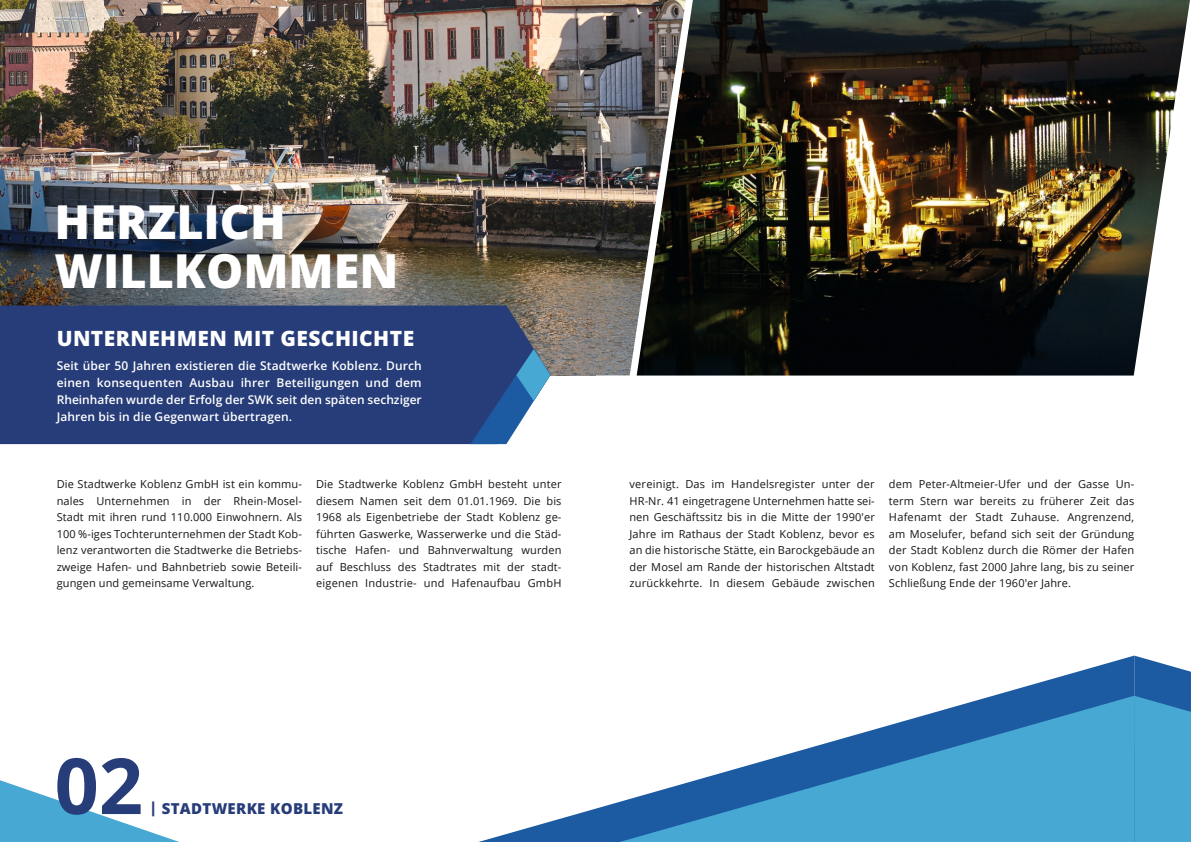
<style>
.page{position:relative;width:1191px;height:842px;background:#fff}
.page>*{position:absolute;margin:0;border:0;box-sizing:border-box;transform-origin:0 0}
.t1{font:700 77.4px "Open Sans";color:#273d79}
.t2{font:800 46.8px/49px "Open Sans";color:#fff}
.t3{font:800 21px "Open Sans";letter-spacing:.02em;color:#fff}
.t4{font:800 15px "Open Sans";letter-spacing:.02em;color:#273d79}
.t5{font:600 12px/17px "Open Sans";letter-spacing:.01em;color:#fff;text-align:justify}
.t6{font:11px/16.5px "Open Sans";letter-spacing:.01em;color:#151616;text-align:justify}
</style>
<div class="page">
<svg style="left:0;top:780px;width:179px;height:62px"></svg>
<img style="left:0;top:0;width:636px;height:375px">
<img style="left:636px;top:0;width:554px;height:376px">
<img style="left:550px;top:375px;width:45px;height:1px">
<div style="left:0;top:306px;width:470px;height:138px;background:#273d79"></div>
<svg style="left:470px;top:306px;width:80px;height:138px;background:#506c97"></svg>
<svg style="left:478px;top:802px;width:141px;height:40px"></svg>
<svg style="left:992px;top:656px;width:199px;height:186px"></svg>
<svg style="left:619px;top:696px;width:515px;height:146px;fill:#46a8d3"></svg>
<h2 class="t2" style="left:55px;top:196px;width:345px">HERZLICH<br>WILLKOMMEN</h2>
<h3 class="t3" style="left:57px;top:324px;width:359px">UNTERNEHMEN MIT GESCHICHTE</h3>
<p class="t5" style="left:57px;top:357px;width:366px">Seit über 50 Jahren existieren die Stadtwerke Koblenz. Durch einen konsequenten Ausbau ihrer Beteiligungen und dem Rheinhafen wurde der Erfolg der SWK seit den späten sechziger Jahren bis in die Gegenwart übertragen.</p>
<p class="t6" style="left:57px;top:475px;width:247px">Die Stadtwerke Koblenz GmbH ist ein kommu&shy;nales Unternehmen in der Rhein-Mosel-Stadt mit ihren rund 110.000 Einwohnern. Als 100 %-iges Tochterunternehmen der Stadt Kob&shy;lenz verantworten die Stadtwerke die Betriebs&shy;zweige Hafen- und Bahnbetrieb sowie Beteili&shy;gungen und gemeinsame Verwaltung.</p>
<p class="t6" style="left:316px;top:475px;width:247px">Die Stadtwerke Koblenz GmbH besteht unter diesem Namen seit dem 01.01.1969. Die bis 1968 als Eigenbetriebe der Stadt Koblenz ge&shy;führten Gaswerke, Wasserwerke und die Städ&shy;tische Hafen- und Bahnverwaltung wurden auf Beschluss des Stadtrates mit der stadt&shy;eigenen Industrie- und Hafenaufbau GmbH</p>
<p class="t6" style="left:629px;top:475px;width:247px">ver einigt. Das im Handelsregister unter der HR-Nr. 41 eingetragene Unternehmen hatte sei&shy;nen Geschäfts sitz bis in die Mitte der 1990'er Jahre im Rathaus der Stadt Koblenz, bevor es an die historische Stätte, ein Barockgebäude an der Mosel am Rande der historischen Altstadt zurückkehrte. In diesem Gebäude zwischen</p>
<p class="t6" style="left:889px;top:475px;width:247px">dem Peter-Altmeier-Ufer und der Gasse Un&shy;term Stern war bereits zu früherer Zeit das Hafen amt der Stadt Zuhause. Angrenzend, am Mosel ufer, befand sich seit der Gründung der Stadt Koblenz durch die Römer der Hafen von Koblenz, fast 2000 Jahre lang, bis zu seiner Schließung Ende der 1960'er Jahre.</p>
<h1 class="t1" style="left:55px;top:733px;width:90px">02</h1>
<h3 class="t4" style="left:150px;top:798px;width:195px">| STADTWERKE KOBLENZ</h3>
</div>
